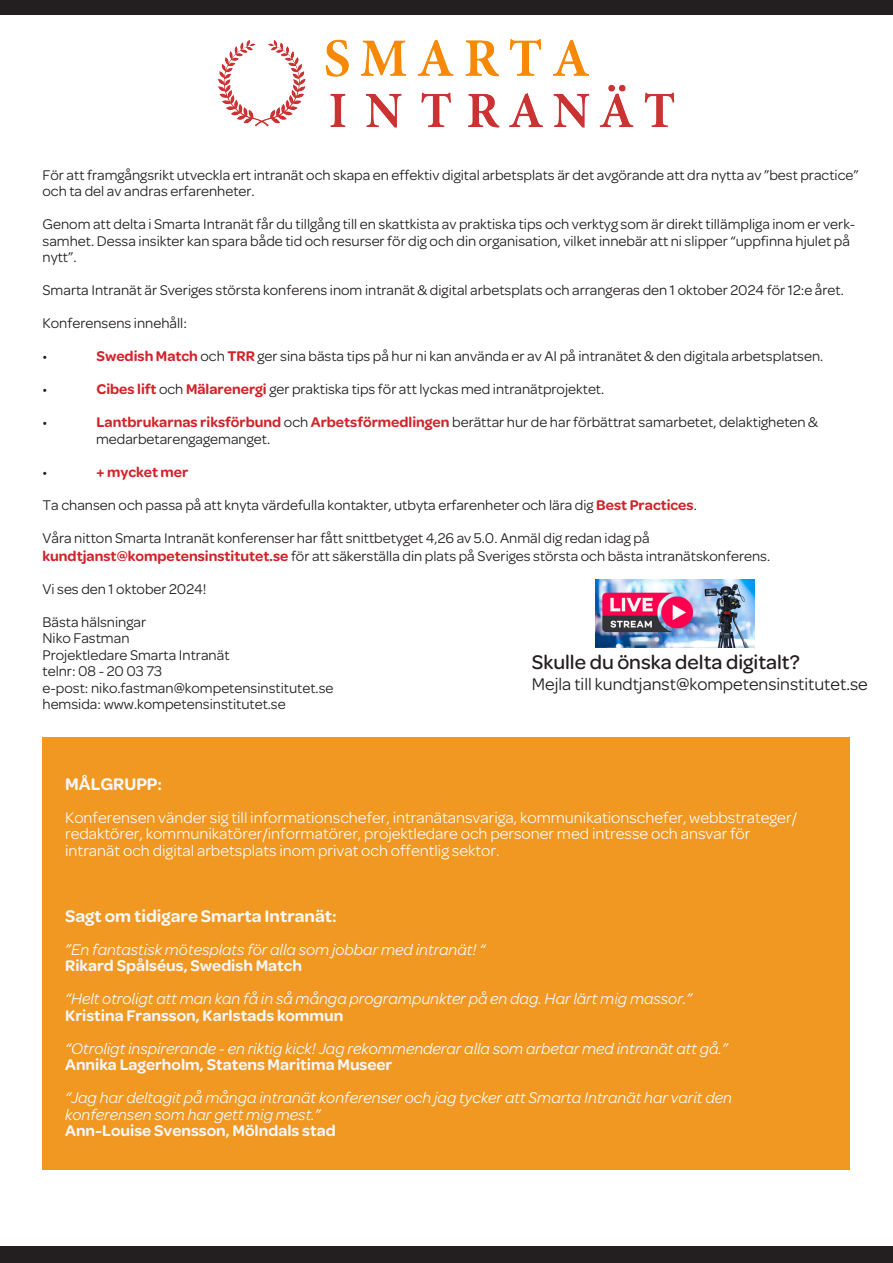
<style>
.page{position:relative;width:893px;height:1263px;background:#fff}
.page>*{position:absolute;margin:0;border:0;box-sizing:border-box;transform-origin:0 0}
.t1{font:500 21px "Omnes";color:#231f20}
.t2{font:18px "Omnes";color:#231f20}
.leipis{font:600 18px "Omnes";color:#f7f7f8}
.leipis-2{font:italic 16.5px "Omnes";color:#f7f7f8}
.leipis-3{font:16.5px/16.5px "Omnes";color:#f7f7f8}
.leipis-4{font:600 16.5px "Omnes";color:#f7f7f8}
.leipis-5{font:15px/16.5px "Omnes";color:#231f20}
.leipis-6{font:600 15px "Omnes";color:#d1232a}
.s1{font-weight:600;color:#d1232a}
</style>
<div class="page">
<div style="left:0;top:0;width:893px;height:15px;background:#231f20"></div>
<div style="left:0;top:1246px;width:893px;height:17px;background:#231f20"></div>
<div style="left:43px;top:737px;width:807px;height:432px;background:#f09821"></div>
<img style="left:218px;top:39px;width:457px;height:89px">
<img style="left:595px;top:580px;width:159px;height:68px">
<p class="leipis-5" style="left:43px;top:167px;width:818px">För att framgångsrikt utveckla ert intranät och skapa en effektiv digital arbetsplats är det avgörande att dra nytta av ”best practice” och ta del av andras erfarenheter.</p>
<p class="leipis-5" style="left:43px;top:216px;width:814px">Genom att delta i Smarta Intranät får du tillgång till en skattkista av praktiska tips och verktyg som är direkt tillämpliga inom er verk&shy;samhet. Dessa insikter kan spara både tid och resurser för dig och din organisation, vilket innebär att ni slipper “uppfinna hjulet på nytt”.</p>
<p class="leipis-5" style="left:43px;top:282px;width:803px">Smarta Intranät är Sveriges största konferens inom intranät &amp; digital arbetsplats och arrangeras den 1 oktober 2024 för 12:e året.</p>
<p class="leipis-5" style="left:43px;top:315px;width:146px">Konferensens innehåll:</p>
<p class="leipis-5" style="left:43px;top:348px;width:6px">•</p>
<p class="leipis-5" style="left:97px;top:348px;width:728px"><span class="s1">Swedish Match</span> och <span class="s1">TRR</span> ger sina bästa tips på hur ni kan använda er av AI på intranätet &amp; den digitala arbetsplatsen.</p>
<p class="leipis-5" style="left:43px;top:381px;width:6px">•</p>
<p class="leipis-5" style="left:97px;top:381px;width:509px"><span class="s1">Cibes lift</span> och <span class="s1">Mälarenergi</span> ger praktiska tips för att lyckas med intranätprojektet.</p>
<p class="leipis-5" style="left:43px;top:414px;width:6px">•</p>
<p class="leipis-5" style="left:97px;top:414px;width:723px"><span class="s1">Lantbrukarnas riksförbund</span> och <span class="s1">Arbetsförmedlingen</span> berättar hur de har förbättrat samarbetet, delaktigheten &amp;</p>
<p class="leipis-5" style="left:96px;top:431px;width:176px">medarbetarengagemanget.</p>
<p class="leipis-5" style="left:43px;top:464px;width:6px">•</p>
<p class="leipis-6" style="left:97px;top:463px;width:93px">+ mycket mer</p>
<p class="leipis-5" style="left:43px;top:497px;width:656px">Ta chansen och passa på att knyta värdefulla kontakter, utbyta erfarenheter och lära dig <span class="s1">Best Practices</span>.</p>
<p class="leipis-5" style="left:43px;top:530px;width:609px">Våra nitton Smarta Intranät konferenser har fått snittbetyget 4,26 av 5.0. Anmäl dig redan idag på</p>
<p class="leipis-5" style="left:43px;top:548px;width:729px"><span class="s1">kundtjanst@kompetensinstitutet.se</span> för att säkerställa din plats på Sveriges största och bästa intranätskonferens.</p>
<p class="leipis-5" style="left:43px;top:581px;width:166px">Vi ses den 1 oktober 2024!</p>
<p class="leipis-5" style="left:43px;top:614px;width:105px">Bästa hälsningar</p>
<p class="leipis-5" style="left:43px;top:630px;width:89px">Niko Fastman</p>
<p class="leipis-5" style="left:43px;top:647px;width:189px">Projektledare Smarta Intranät</p>
<p class="leipis-5" style="left:43px;top:663px;width:121px">telnr: 08 - 20 03 73</p>
<p class="leipis-5" style="left:43px;top:680px;width:292px">e-post: niko.fastman@kompetensinstitutet.se</p>
<p class="leipis-5" style="left:43px;top:696px;width:245px">hemsida: www.kompetensinstitutet.se</p>
<p class="t1" style="left:532px;top:650px;width:270px">Skulle du önska delta digitalt?</p>
<p class="t2" style="left:532px;top:674px;width:338px">Mejla till kundtjanst@kompetensinstitutet.se</p>
<p class="leipis" style="left:65px;top:774px;width:98px">MÅLGRUPP:</p>
<p class="leipis-3" style="left:65px;top:809px;width:733px">Konferensen vänder sig till informationschefer, intranätansvariga, kommunikationschefer, webbstrateger/ redaktörer, kommunikatörer/informatörer, projektledare och personer med intresse och ansvar för</p>
<p class="leipis-3" style="left:65px;top:842px;width:436px">intranät och digital arbetsplats inom privat och offentlig sektor.</p>
<p class="leipis" style="left:65px;top:906px;width:273px">Sagt om tidigare Smarta Intranät:</p>
<p class="leipis-2" style="left:65px;top:940px;width:421px">”En fantastisk mötesplats för alla som jobbar med intranät! “</p>
<p class="leipis-4" style="left:65px;top:956px;width:238px">Rikard Spålséus, Swedish Match</p>
<p class="leipis-2" style="left:65px;top:990px;width:628px">“Helt otroligt att man kan få in så många programpunkter på en dag. Har lärt mig massor.”</p>
<p class="leipis-4" style="left:65px;top:1006px;width:280px">Kristina Fransson, Karlstads kommun</p>
<p class="leipis-2" style="left:65px;top:1039px;width:664px">“Otroligt inspirerande - en riktig kick! Jag rekommenderar alla som arbetar med intranät att gå.”</p>
<p class="leipis-4" style="left:65px;top:1055px;width:329px">Annika Lagerholm, Statens Maritima Museer</p>
<p class="leipis-2" style="left:65px;top:1089px;width:668px">“Jag har deltagit på många intranät konferenser och jag tycker att Smarta Intranät har varit den</p>
<p class="leipis-2" style="left:65px;top:1105px;width:257px">konferensen som har gett mig mest.”</p>
<p class="leipis-4" style="left:65px;top:1121px;width:272px">Ann-Louise Svensson, Mölndals stad</p>
</div>
